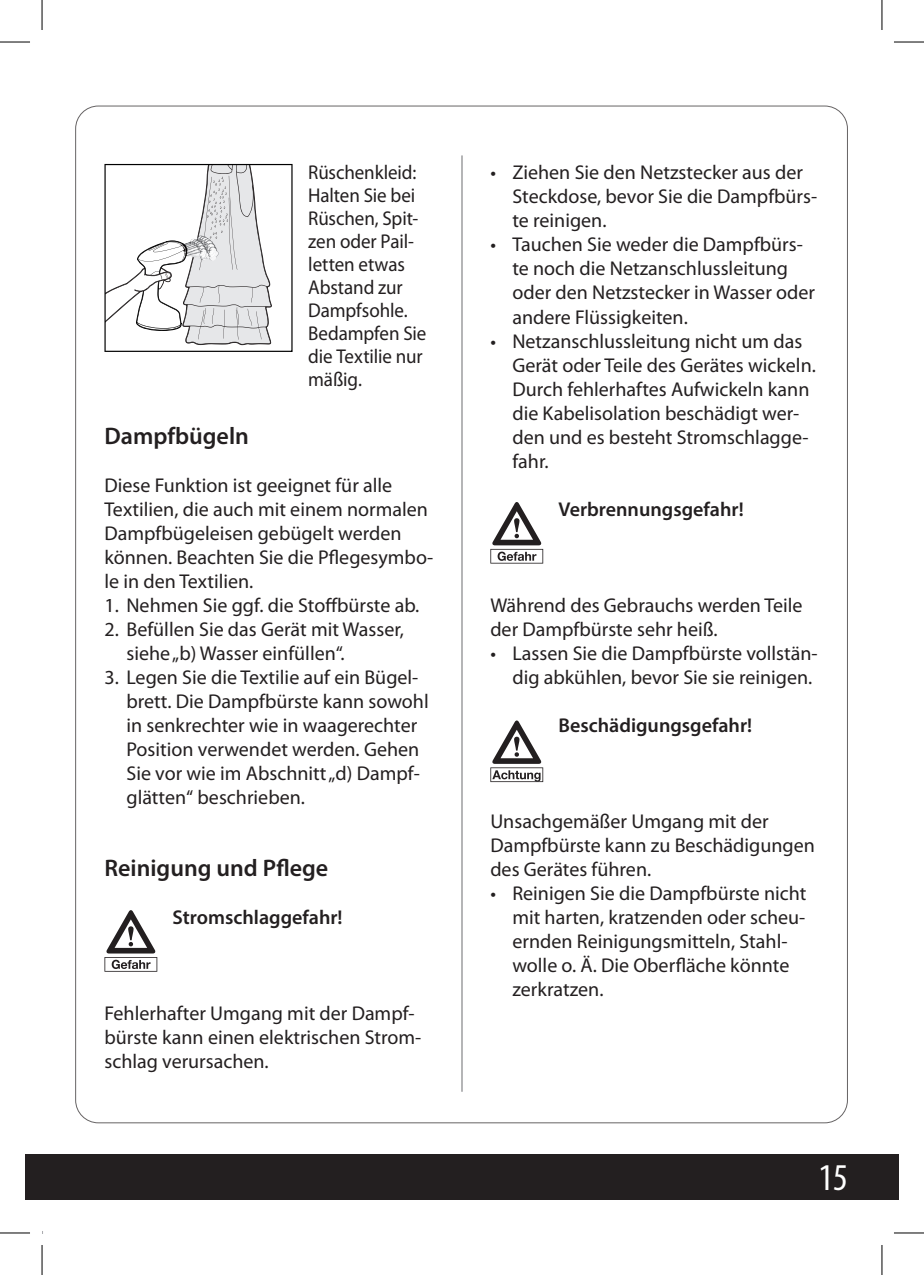
<style>
.page{position:relative;width:924px;height:1275px;background:#fff}
.page>*{position:absolute;margin:0;border:0;box-sizing:border-box;transform-origin:0 0}
.t1{font:condensed 38px "Myriad Pro";color:#fff}
.t2{font:600 24px "Myriad Pro";color:#231f20}
.t3{font:20px/24px "Myriad Pro";color:#231f20}
.t4{font:20px/23px "Myriad Pro";color:#231f20;scale:.95 1}
.t5{font:600 20px "Myriad Pro";color:#231f20}
</style>
<div class="page">
<div style="left:25px;top:1154px;width:873px;height:45px;background:#231f20"></div>
<hr style="left:461px;top:155px;width:1px;height:936px;background:#6c6d70">
<svg style="left:104px;top:164px;width:188px;height:188px"></svg>
<img style="left:180px;top:235px;width:37px;height:26px">
<svg style="left:104px;top:910px;width:53px;height:61px"></svg>
<svg style="left:490px;top:502px;width:53px;height:61px"></svg>
<svg style="left:490px;top:720px;width:53px;height:62px"></svg>
<hr style="left:0;top:42px;width:30px;height:1px;background:#000">
<hr style="left:893px;top:42px;width:30px;height:1px;background:#000">
<hr style="left:0;top:1232px;width:30px;height:1px;background:#000">
<hr style="left:893px;top:1232px;width:30px;height:1px;background:#000">
<hr style="left:42px;top:0;width:1px;height:30px;background:#000">
<hr style="left:42px;top:1245px;width:1px;height:30px;background:#000">
<hr style="left:881px;top:0;width:1px;height:30px;background:#000">
<hr style="left:881px;top:1245px;width:1px;height:30px;background:#000">
<p class="t4" style="left:308px;top:161px;width:126px">Rüschenkleid:<br>Halten Sie bei<br>Rüschen, Spit&shy;zen oder Pail&shy;letten etwas<br>Abstand zur<br>Dampfsohle.<br>Bedampfen Sie die Textilie nur mäßig.</p>
<p class="t2" style="left:104px;top:420px;width:146px">Dampfbügeln</p>
<p class="t3" style="left:104px;top:473px;width:330px">Diese Funktion ist geeignet für alle Textilien, die auch mit einem normalen Dampfbügeleisen gebügelt werden können. Beachten Sie die Pflegesymbo&shy;le in den Textilien.</p>
<p class="t3" style="left:104px;top:593px;width:316px">1. Nehmen Sie ggf. die Stoffbürste ab.</p>
<p class="t3" style="left:126px;top:617px;width:279px;text-indent:-22px">2. Befüllen Sie das Gerät mit Wasser, siehe „b) Wasser einfüllen“.</p>
<p class="t3" style="left:126px;top:665px;width:303px;text-indent:-22px">3. Legen Sie die Textilie auf ein Bügel&shy;brett. Die Dampfbürste kann sowohl in senkrechter wie in waagerechter Position verwendet werden. Gehen Sie vor wie im Abschnitt „d) Dampf&shy;glätten“ beschrieben.</p>
<p class="t2" style="left:104px;top:852px;width:225px">Reinigung und Pflege</p>
<p class="t5" style="left:172px;top:904px;width:171px">Stromschlaggefahr!</p>
<p class="t3" style="left:104px;top:1001px;width:318px">Fehlerhafter Umgang mit der Dampf&shy;bürste kann einen elektrischen Strom&shy;schlag verursachen.</p>
<p class="t3" style="left:512px;top:161px;width:306px;text-indent:-22px">• Ziehen Sie den Netzstecker aus der<br>Steckdose, bevor Sie die Dampfbürs&shy;te reinigen.</p>
<p class="t3" style="left:512px;top:233px;width:304px;text-indent:-22px">• Tauchen Sie weder die Dampfbürs&shy;te noch die Netzanschlussleitung oder den Netzstecker in Wasser oder andere Flüssigkeiten.</p>
<p class="t3" style="left:512px;top:329px;width:305px;text-indent:-22px">• Netzanschlussleitung nicht um das<br>Gerät oder Teile des Gerätes wickeln.<br>Durch fehlerhaftes Aufwickeln kann die Kabelisolation beschädigt wer&shy;den und es besteht Stromschlagge&shy;fahr.</p>
<p class="t5" style="left:558px;top:496px;width:187px">Verbrennungsgefahr!</p>
<p class="t3" style="left:490px;top:593px;width:313px">Während des Gebrauchs werden Teile der Dampfbürste sehr heiß.</p>
<p class="t3" style="left:490px;top:641px;width:329px;text-align:right">• Lassen Sie die Dampfbürste vollstän&shy;dig abkühlen, bevor Sie sie reinigen.</p>
<p class="t5" style="left:558px;top:712px;width:195px">Beschädigungsgefahr!</p>
<p class="t3" style="left:490px;top:809px;width:326px">Unsachgemäßer Umgang mit der<br>Dampfbürste kann zu Beschädigungen des Gerätes führen.</p>
<p class="t3" style="left:512px;top:881px;width:295px;text-indent:-22px">• Reinigen Sie die Dampfbürste nicht mit harten, kratzenden oder scheu&shy;ernden Reinigungsmitteln, Stahl&shy;wolle o. Ä. Die Oberfläche könnte zerkratzen.</p>
<h1 class="t1" style="left:818px;top:1154px;width:31px">15</h1>
</div>
